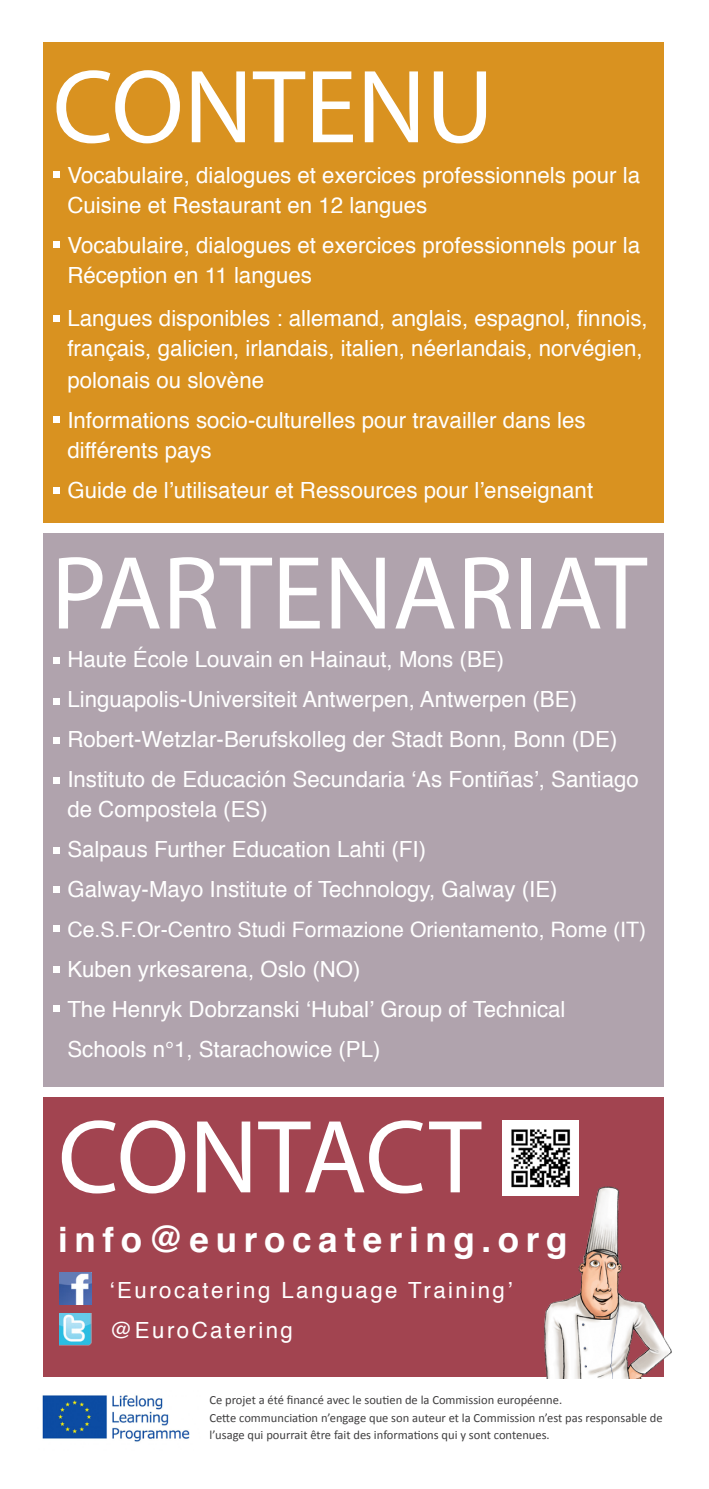
<style>
.page{position:relative;width:709px;height:1489px;background:#fff}
.page>*{position:absolute;margin:0;border:0;box-sizing:border-box;transform-origin:0 0}
.t1{font:105px "Myriad Pro";color:#fff}
.t2{font:700 35px "Helvetica";letter-spacing:.19em;color:#fff}
.t3{font:22.25px/30px "Helvetica";color:#fff}
.t4{font:22.25px "Helvetica";letter-spacing:.11em;color:#fff}
.t5{font:21.25px "Helvetica";color:#fff}
.t6{font:12.5px/17.5px "Calibri";color:#403f40}
</style>
<div class="page">
<div style="left:43px;top:42px;width:620px;height:480px;background:#d99220"></div>
<div style="left:43px;top:533px;width:620px;height:553px;background:#b0a3ad"></div>
<svg style="left:53px;top:657px;width:6px;height:6px"></svg>
<svg style="left:53px;top:698px;width:6px;height:6px"></svg>
<svg style="left:53px;top:737px;width:6px;height:6px"></svg>
<svg style="left:53px;top:778px;width:6px;height:6px"></svg>
<svg style="left:53px;top:847px;width:6px;height:6px"></svg>
<svg style="left:53px;top:886px;width:6px;height:6px"></svg>
<svg style="left:53px;top:925px;width:6px;height:6px"></svg>
<svg style="left:53px;top:966px;width:6px;height:6px"></svg>
<svg style="left:53px;top:1005px;width:6px;height:6px"></svg>
<div style="left:43px;top:1096px;width:620px;height:280px;background:#a24450"></div>
<img style="left:514px;top:1172px;width:158px;height:205px">
<img style="left:59px;top:1272px;width:32px;height:32px">
<img style="left:59px;top:1313px;width:32px;height:32px">
<img style="left:42px;top:1395px;width:148px;height:47px">
<div style="left:53px;top:171px;width:6px;height:7px;background:#fff"></div>
<svg style="left:53px;top:242px;width:6px;height:6px"></svg>
<svg style="left:53px;top:315px;width:6px;height:6px"></svg>
<svg style="left:53px;top:416px;width:6px;height:6px"></svg>
<div style="left:53px;top:487px;width:6px;height:7px;background:#fff"></div>
<img style="left:503px;top:1120px;width:75px;height:75px">
<p class="t1" style="left:53px;top:42px;width:442px">CONTENU</p>
<p class="t3" style="left:67px;top:161px;width:574px">Vocabulaire, dialogues et exercices professionnels pour la<br>Cuisine et Restaurant en 12 langues</p>
<p class="t3" style="left:67px;top:231px;width:574px">Vocabulaire, dialogues et exercices professionnels pour la<br>Réception en 11 langues</p>
<p class="t3" style="left:67px;top:303px;width:582px">Langues disponibles : allemand, anglais, espagnol, finnois, français, galicien, irlandais, italien, néerlandais, norvégien,</p>
<p class="t3" style="left:67px;top:366px;width:198px">polonais ou slovène</p>
<p class="t3" style="left:67px;top:406px;width:520px">Informations socio-culturelles pour travailler dans les différents pays</p>
<p class="t3" style="left:67px;top:476px;width:527px">Guide de l’utilisateur et Ressources pour l’enseignant</p>
<p class="t1" style="left:51px;top:528px;width:597px">PARTENARIAT</p>
<p class="t3" style="left:67px;top:644px;width:438px">Haute École Louvain en Hainaut, Mons (BE)</p>
<p class="t3" style="left:67px;top:684px;width:511px">Linguapolis-Universiteit Antwerpen, Antwerpen (BE)</p>
<p class="t3" style="left:67px;top:724px;width:551px">Robert-Wetzlar-Berufskolleg der Stadt Bonn, Bonn (DE)</p>
<p class="t3" style="left:67px;top:764px;width:573px">Instituto de Educación Secundaria ‘As Fontiñas’, Santiago de Compostela (ES)</p>
<p class="t3" style="left:67px;top:834px;width:360px">Salpaus Further Education Lahti (FI)</p>
<p class="t3" style="left:67px;top:874px;width:492px">Galway-Mayo Institute of Technology, Galway (IE)</p>
<p class="t5" style="left:67px;top:913px;width:580px">Ce.S.F.Or-Centro Studi Formazione Orientamento, Rome (IT)</p>
<p class="t3" style="left:67px;top:954px;width:295px">Kuben yrkesarena, Oslo (NO)</p>
<p class="t3" style="left:67px;top:994px;width:499px">The Henryk Dobrzanski ‘Hubal’ Group of Technical</p>
<p class="t3" style="left:67px;top:1034px;width:315px">Schools n°1, Starachowice (PL)</p>
<p class="t1" style="left:58px;top:1092px;width:425px">CONTACT</p>
<p class="t2" style="left:58px;top:1211px;width:511px">info@eurocatering.org</p>
<p class="t4" style="left:110px;top:1272px;width:404px">‘Eurocatering Language Training’</p>
<p class="t4" style="left:110px;top:1312px;width:185px">@EuroCatering</p>
<p class="t6" style="left:209px;top:1391px;width:354px">Ce projet a été financé avec le soutien de la Commission européenne.</p>
<p class="t6" style="left:209px;top:1408px;width:454px">Cette communciation n’engage que son auteur et la Commission n’est pas responsable de l’usage qui pourrait être fait des informations qui y sont contenues.</p>
</div>
